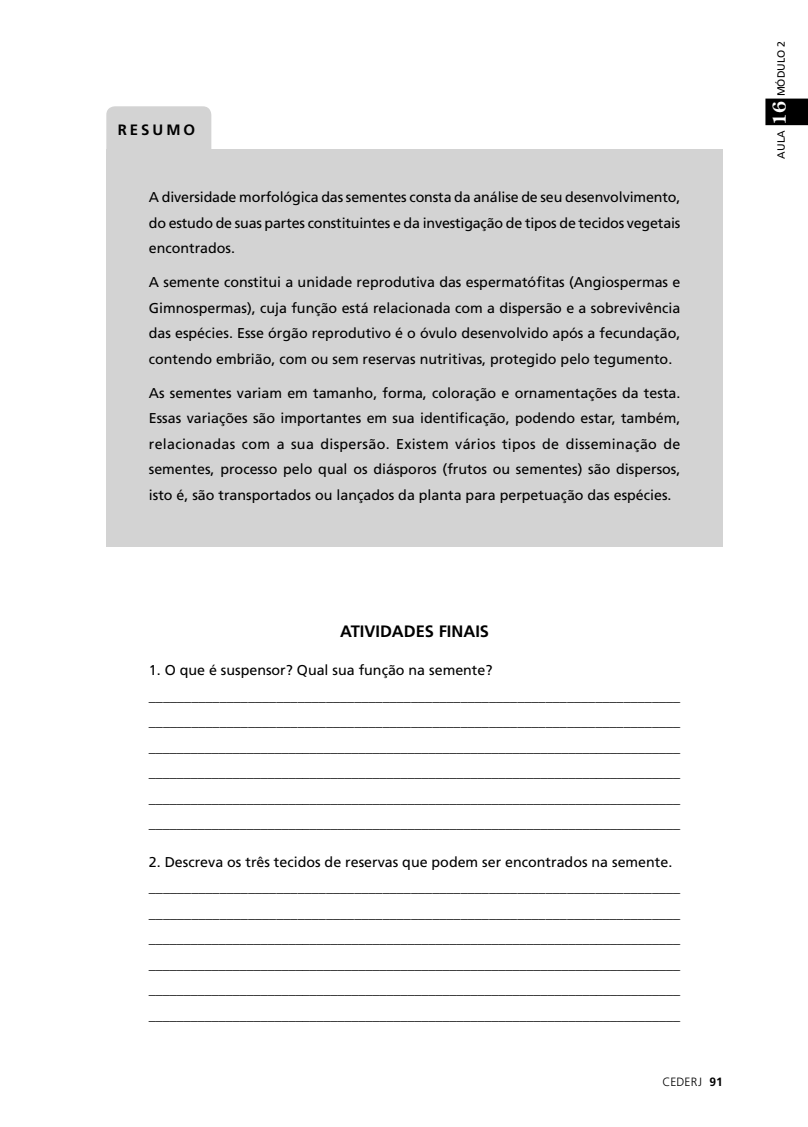
<style>
.page{position:relative;width:808px;height:1127px;background:#fff}
.page>*{position:absolute;margin:0;border:0;box-sizing:border-box;transform-origin:0 0}
.t1{font:700 18px "Century Old Style";color:#fff}
.t2{font:700 16.5px "Frutiger";color:#000}
.t3{font:700 15px "Frutiger";letter-spacing:.2em;color:#000}
.t4{font:14.25px/25.5px "Frutiger";color:#000;text-align:justify}
.t5{font:300 12px "Frutiger";color:#000}
.t6{font:10.5px "Frutiger";color:#000}
.s1{font-weight:700}
</style>
<div class="page">
<div style="left:106px;top:106px;width:105px;height:58px;background:#d3d3d3;border-radius:9px"></div>
<div style="left:106px;top:149px;width:617px;height:398px;background:#d3d3d3"></div>
<svg style="left:765px;top:99px;width:43px;height:26px"></svg>
<p class="t3" style="left:118px;top:124px;width:79px">RESUMO</p>
<p class="t4" style="left:149px;top:185px;width:533px">A diversidade morfológica das sementes consta da análise de seu desenvolvimento, do estudo de suas partes constituintes e da investigação de tipos de tecidos vegetais encontrados.</p>
<p class="t4" style="left:149px;top:270px;width:533px">A semente constitui a unidade reprodutiva das espermatófitas (Angiospermas e Gimnospermas), cuja função está relacionada com a dispersão e a sobrevivência das espécies. Esse órgão reprodutivo é o óvulo desenvolvido após a fecundação, contendo embrião, com ou sem reservas nutritivas, protegido pelo tegumento.</p>
<p class="t4" style="left:149px;top:381px;width:533px">As sementes variam em tamanho, forma, coloração e ornamentações da testa.<br>Essas variações são importantes em sua identificação, podendo estar, também, relacionadas com a sua dispersão. Existem vários tipos de disseminação de sementes, processo pelo qual os diásporos (frutos ou sementes) são dispersos, isto é, são transportados ou lançados da planta para perpetuação das espécies.</p>
<p class="t2" style="left:340px;top:625px;width:151px">ATIVIDADES FINAIS</p>
<p class="t4" style="left:149px;top:659px;width:533px;text-align:left">1. O que é suspensor? Qual sua função na semente? ___________________________________________________________________________ ___________________________________________________________________________ ____________________________________________________________________________ ____________________________________________________________________________ ____________________________________________________________________________ ____________________________________________________________________________</p>
<p class="t4" style="left:149px;top:850px;width:533px;text-align:left">2. Descreva os três tecidos de reservas que podem ser encontrados na semente. ___________________________________________________________________________ ___________________________________________________________________________ ____________________________________________________________________________ ____________________________________________________________________________ ____________________________________________________________________________ ____________________________________________________________________________</p>
<p class="t5" style="left:663px;top:1077px;width:62px">CEDERJ <span class="s1">91</span></p>
<p class="t6" style="left:777px;top:96px;width:57px;rotate:-90deg">MÓDULO 2</p>
<p class="t1" style="left:772px;top:125px;width:25px;rotate:-90deg">16</p>
<p class="t6" style="left:777px;top:158px;width:29px;rotate:-90deg">AULA</p>
</div>
